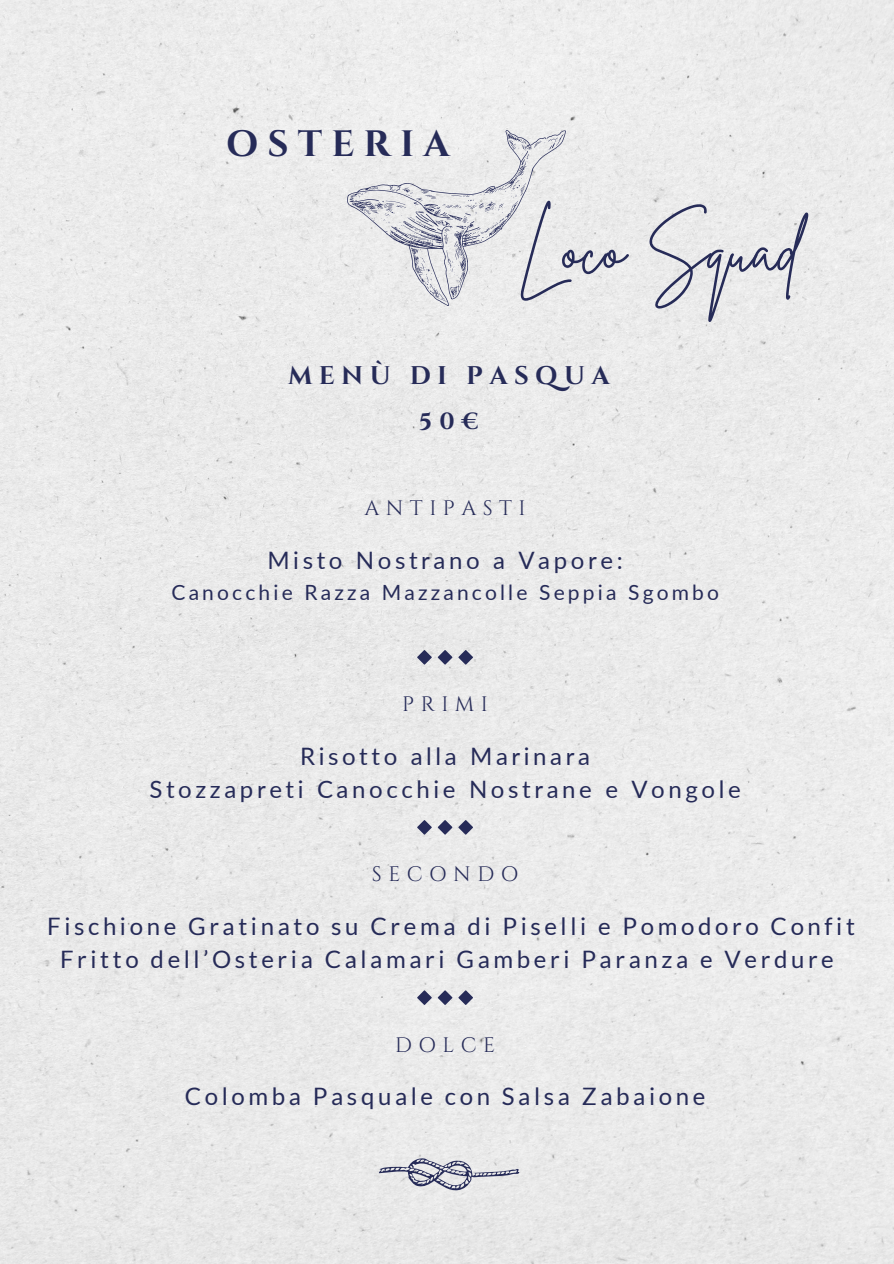
<style>
.page{position:relative;width:894px;height:1264px;background:#fff}
.page>*{position:absolute;margin:0;border:0;box-sizing:border-box;transform-origin:0 0}
.t1{font:66.9px "Brittany Signature";color:#262b58}
.t2{font:700 36.6px "Cinzel";letter-spacing:.25em;color:#262b58}
.t3{font:700 25.5px "Cinzel";letter-spacing:.25em;color:#262b58}
.t4{font:24px/32.7px "Lato";letter-spacing:.15em;color:#262b58;text-align:center}
.t5{font:700 23.4px "Cinzel";color:#262b58}
.t6{font:21px "Lato";letter-spacing:.15em;color:#262b58}
.t7{font:20.85px "Cinzel";letter-spacing:.31em;color:#262b58}
</style>
<div class="page">
<div style="left:0;top:0;width:893px;height:1263px;background:#ebebeb"></div>
<svg style="left:417px;top:650px;width:14px;height:14px"></svg>
<svg style="left:437px;top:650px;width:15px;height:14px"></svg>
<svg style="left:458px;top:650px;width:15px;height:14px"></svg>
<svg style="left:417px;top:820px;width:14px;height:14px"></svg>
<svg style="left:437px;top:820px;width:15px;height:14px"></svg>
<svg style="left:458px;top:820px;width:15px;height:14px"></svg>
<svg style="left:417px;top:990px;width:14px;height:15px"></svg>
<svg style="left:437px;top:990px;width:15px;height:15px"></svg>
<svg style="left:458px;top:990px;width:15px;height:15px"></svg>
<svg style="left:379px;top:1157px;width:140px;height:34px;background:#c5c5ce"></svg>
<svg style="left:347px;top:130px;width:218px;height:176px"></svg>
<p class="t2" style="left:226px;top:120px;width:225px">OSTERIA</p>
<p class="t1" style="left:517px;top:205px;width:284px">Loco Squad</p>
<p class="t3" style="left:288px;top:359px;width:323px">MENÙ DI PASQUA</p>
<p class="t5" style="left:419px;top:406px;width:61px">50€</p>
<h2 class="t7" style="left:364px;top:495px;width:163px">ANTIPASTI</h2>
<p class="t4" style="left:267px;top:543px;width:357px">Misto Nostrano a Vapore:</p>
<h5 class="t6" style="left:171px;top:579px;width:549px">Canocchie Razza Mazzancolle Seppia Sgombo</h5>
<p class="t7" style="left:402px;top:691px;width:87px">PRIMI</p>
<h4 class="t4" style="left:149px;top:739px;width:592px">Risotto alla Marinara<br>Stozzapreti Canocchie Nostrane e Vongole</h4>
<h1 class="t7" style="left:372px;top:861px;width:148px">SECONDO</h1>
<h3 class="t4" style="left:47px;top:909px;width:809px">Fischione Gratinato su Crema di Piselli e Pomodoro Confit<br>Fritto dell’Osteria Calamari Gamberi Paranza e Verdure</h3>
<h3 class="t7" style="left:395px;top:1031px;width:101px">DOLCE</h3>
<h5 class="t4" style="left:185px;top:1079px;width:522px">Colomba Pasquale con Salsa Zabaione</h5>
</div>
